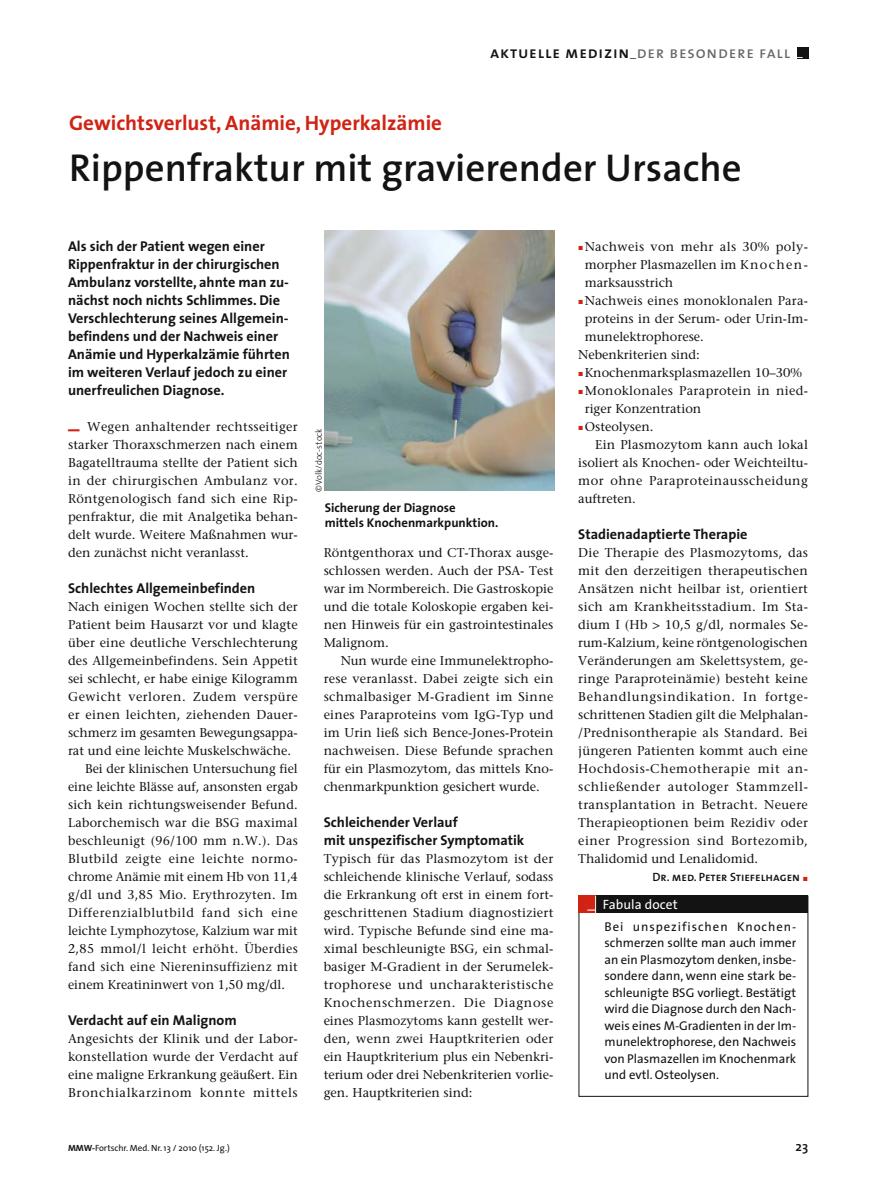
<style>
.page{position:relative;width:893px;height:1191px;background:#fff}
.page>*{position:absolute;margin:0;border:0;box-sizing:border-box;transform-origin:0 0}
.t1{font:600 39px "The Sans";color:#131313}
.t2{font:700 21px "The Sans";color:#d02314}
.t3{font:16.5px "The Sans Caps";letter-spacing:.05em;color:#676766}
.t4{font:700 14.25px/18px "The Sans";color:#131313}
.t5{font:13.5px "The Sans";letter-spacing:.005em;color:#fff}
.t6{font:600 13.5px "The Sans";color:#131313}
.t7{font:13.5px "The Sans";letter-spacing:.005em;color:#fff;scale:1.2 1}
.t8{font:12.75px/18px "Stone Serif";letter-spacing:.005em;color:#131313;text-align:justify}
.t9{font:12.75px/16.5px "The Sans";color:#131313;text-align:justify}
.t10{font:12.75px "Stone Serif";letter-spacing:.025em;color:#131313}
.t11{font:12.75px "Stone Serif";letter-spacing:.04em;color:#131313}
.t12{font:12.75px "Stone Serif";letter-spacing:.03em;color:#131313}
.t13{font:700 12.75px/15px "The Sans";color:#131313}
.t14{font:12.75px "Stone Serif";letter-spacing:.05em;color:#131313}
.t15{font:12.75px "Stone Serif";letter-spacing:.035em;color:#131313}
.t16{font:12px "The Sans Semi Bold Caps";color:#131313}
.t17{font:9px "The Sans";color:#131313}
.t18{font:300 9px "The Sans";color:#131313}
.s1{font-family:"The Sans Semi Bold Caps";color:#131313}
.s2{font-family:"The Sans";font-weight:900;color:#d02314}
.s3{font-family:"The Sans Semi Bold Expert";font-size:6px;color:#d02314}
.s4{font-weight:700}
</style>
<div class="page">
<img style="left:325px;top:231px;width:229px;height:259px">
<div style="left:578px;top:896px;width:230px;height:201px;border:1px solid #131313"></div>
<div style="left:578px;top:896px;width:17px;height:17px;background:#d02314"></div>
<div style="left:595px;top:896px;width:213px;height:17px;background:#131313"></div>
<svg style="left:595px;top:895px;width:1px;height:18px"></svg>
<div style="left:796px;top:47px;width:12px;height:12px;background:#131313"></div>
<p class="t3" style="left:490px;top:43px;width:314px"><span class="s1">aktuelle medizin</span><sub>–</sub>der besondere fall <sub>–</sub></p>
<h2 class="t2" style="left:69px;top:114px;width:374px">Gewichtsverlust, Anämie, Hyperkalzämie</h2>
<h1 class="t1" style="left:69px;top:153px;width:674px">Rippenfraktur mit gravierender Ursache</h1>
<p class="t4" style="left:68px;top:239px;width:223px">Als sich der Patient wegen einer Rippenfraktur in der chirurgischen Ambulanz vorstellte, ahnte man zu&shy;nächst noch nichts Schlimmes. Die Verschlechterung seines Allgemein&shy;befindens und der Nachweis einer Anämie und Hyperkalzämie führten im weiteren Verlauf jedoch zu einer unerfreulichen Diagnose.</p>
<p class="t8" style="left:68px;top:419px;width:231px"><span class="s2">–</span> Wegen anhaltender rechtsseitiger starker Thoraxschmerzen nach einem Bagatelltrauma stellte der Patient sich in der chirurgischen Ambulanz vor.<br>Röntgenologisch fand sich eine Rip&shy;penfraktur, die mit Analgetika behan&shy;delt wurde. Weitere Maßnahmen wur&shy;den zunächst nicht veranlasst.</p>
<p class="t4" style="left:68px;top:581px;width:189px">Schlechtes Allgemeinbefinden</p>
<p class="t8" style="left:68px;top:599px;width:231px">Nach einigen Wochen stellte sich der</p>
<p class="t8" style="left:68px;top:617px;width:231px">Patient beim Hausarzt vor und klagte</p>
<p class="t8" style="left:68px;top:635px;width:231px">über eine deutliche Verschlechterung</p>
<p class="t8" style="left:68px;top:653px;width:231px">des Allgemeinbefindens. Sein Appetit</p>
<p class="t8" style="left:68px;top:671px;width:231px">sei schlecht, er habe einige Kilogramm</p>
<p class="t11" style="left:68px;top:692px;width:231px">Gewicht verloren. Zudem verspüre</p>
<p class="t10" style="left:68px;top:710px;width:231px">er einen leichten, ziehenden Dauer-</p>
<p class="t8" style="left:68px;top:725px;width:231px">schmerz im gesamten Bewegungsappa-</p>
<p class="t8" style="left:68px;top:743px;width:224px">rat und eine leichte Muskelschwäche.</p>
<p class="t8" style="left:85px;top:761px;width:214px">Bei der klinischen Untersuchung fiel</p>
<p class="t8" style="left:68px;top:779px;width:231px">eine leichte Blässe auf, ansonsten ergab</p>
<p class="t8" style="left:68px;top:797px;width:231px">sich kein richtungsweisender Befund.</p>
<p class="t8" style="left:68px;top:815px;width:231px">Laborchemisch war die BSG maximal</p>
<p class="t8" style="left:68px;top:833px;width:231px">beschleunigt (96/100 mm n.W.). Das</p>
<p class="t11" style="left:68px;top:854px;width:231px">Blutbild zeigte eine leichte normo-</p>
<p class="t8" style="left:68px;top:869px;width:231px">chrome Anämie mit einem Hb von 11,4</p>
<p class="t10" style="left:68px;top:890px;width:231px">g/dl und 3,85 Mio. Erythrozyten. Im</p>
<p class="t14" style="left:68px;top:908px;width:231px">Differenzialblutbild fand sich eine</p>
<p class="t8" style="left:68px;top:923px;width:231px">leichte Lymphozytose, Kalzium war mit</p>
<p class="t12" style="left:68px;top:944px;width:231px">2,85 mmol/l leicht erhöht. Überdies</p>
<p class="t8" style="left:68px;top:959px;width:231px">fand sich eine Niereninsuffizienz mit</p>
<p class="t8" style="left:68px;top:977px;width:218px">einem Kreatininwert von 1,50 mg/dl.</p>
<p class="t4" style="left:68px;top:1013px;width:170px">Verdacht auf ein Malignom</p>
<p class="t8" style="left:68px;top:1031px;width:231px">Angesichts der Klinik und der Labor&shy;konstellation wurde der Verdacht auf eine maligne Erkrankung geäußert. Ein Bronchialkarzinom konnte mittels</p>
<p class="t18" style="left:313px;top:492px;width:65px;rotate:-90deg">©Volk/doc-stock</p>
<p class="t13" style="left:325px;top:502px;width:175px">Sicherung der Diagnose<br>mittels Knochenmarkpunktion.</p>
<p class="t8" style="left:323px;top:545px;width:231px">Röntgenthorax und CT-Thorax ausge&shy;schlossen werden. Auch der PSA- Test war im Normbereich. Die Gastroskopie und die totale Koloskopie ergaben kei&shy;nen Hinweis für ein gastrointestinales Malignom.</p>
<p class="t8" style="left:323px;top:653px;width:231px;text-indent:17px">Nun wurde eine Immunelektropho&shy;rese veranlasst. Dabei zeigte sich ein schmalbasiger M-Gradient im Sinne eines Paraproteins vom IgG-Typ und im Urin ließ sich Bence-Jones-Protein nachweisen. Diese Befunde sprachen für ein Plasmozytom, das mittels Kno&shy;chenmarkpunktion gesichert wurde.</p>
<p class="t4" style="left:323px;top:815px;width:202px">Schleichender Verlauf<br>mit unspezifischer Symptomatik</p>
<p class="t8" style="left:323px;top:851px;width:231px">Typisch für das Plasmozytom ist der schleichende klinische Verlauf, sodass die Erkrankung oft erst in einem fort&shy;geschrittenen Stadium diagnostiziert wird. Typische Befunde sind eine ma&shy;ximal beschleunigte BSG, ein schmal&shy;basiger M-Gradient in der Serumelek&shy;trophorese und uncharakteristische Knochenschmerzen. Die Diagnose eines Plasmozytoms kann gestellt wer&shy;den, wenn zwei Hauptkriterien oder ein Hauptkriterium plus ein Nebenkri&shy;terium oder drei Nebenkriterien vorlie&shy;gen. Hauptkriterien sind:</p>
<p class="t12" style="left:578px;top:242px;width:231px"><span class="s3">ó</span> Nachweis von mehr als 30% poly-</p>
<p class="t8" style="left:584px;top:257px;width:225px">morpher Plasmazellen im Knochen-</p>
<p class="t8" style="left:584px;top:275px;width:90px">marksausstrich</p>
<p class="t8" style="left:578px;top:293px;width:231px"><span class="s3">ó</span> Nachweis eines monoklonalen Para-</p>
<p class="t8" style="left:584px;top:311px;width:225px">proteins in der Serum- oder Urin-Im-</p>
<p class="t8" style="left:584px;top:329px;width:121px">munelektrophorese.</p>
<p class="t8" style="left:578px;top:347px;width:123px">Nebenkriterien sind:</p>
<p class="t8" style="left:578px;top:365px;width:225px"><span class="s3">ó</span> Knochenmarksplasmazellen 10–30%</p>
<p class="t10" style="left:578px;top:386px;width:231px"><span class="s3">ó</span> Monoklonales Paraprotein in nied-</p>
<p class="t8" style="left:584px;top:401px;width:118px">riger Konzentration</p>
<p class="t8" style="left:578px;top:419px;width:77px"><span class="s3">ó</span> Osteolysen.</p>
<p class="t8" style="left:595px;top:437px;width:214px">Ein Plasmozytom kann auch lokal</p>
<p class="t8" style="left:578px;top:455px;width:231px">isoliert als Knochen- oder Weichteiltu-</p>
<p class="t15" style="left:578px;top:476px;width:231px">mor ohne Paraproteinausscheidung</p>
<p class="t8" style="left:578px;top:491px;width:59px">auftreten.</p>
<p class="t4" style="left:578px;top:527px;width:171px">Stadienadaptierte Therapie</p>
<p class="t8" style="left:578px;top:545px;width:231px">Die Therapie des Plasmozytoms, das mit den derzeitigen therapeutischen Ansätzen nicht heilbar ist, orientiert sich am Krankheitsstadium. Im Sta&shy;dium I (Hb &gt; 10,5 g/dl, normales Se&shy;rum-Kalzium, keine röntgenologischen Veränderungen am Skelettsystem, ge&shy;ringe Paraproteinämie) besteht keine Behandlungsindikation. In fortge&shy;schrittenen Stadien gilt die Melphalan-/Prednisontherapie als Standard. Bei jüngeren Patienten kommt auch eine Hochdosis-Chemotherapie mit an&shy;schließender autologer Stammzell&shy;transplantation in Betracht. Neuere Therapieoptionen beim Rezidiv oder einer Progression sind Bortezomib, Thalidomid und Lenalidomid.</p>
<p class="t16" style="left:652px;top:870px;width:157px">Dr. med. Peter Stiefelhagen <span class="s3">ó</span></p>
<p class="t7" style="left:587px;top:904px;width:8px">–</p>
<p class="t9" style="left:604px;top:920px;width:193px">Bei unspezifischen Knochen&shy;schmerzen sollte man auch immer an ein Plasmozytom denken, insbe&shy;sondere dann, wenn eine stark be&shy;schleunigte BSG vorliegt. Bestätigt wird die Diagnose durch den Nach&shy;weis eines M-Gradienten in der Im&shy;munelektrophorese, den Nachweis von Plasmazellen im Knochenmark und evtl. Osteolysen.</p>
<p class="t5" style="left:602px;top:899px;width:76px">Fabula docet</p>
<p class="t17" style="left:68px;top:1145px;width:163px"><span class="s4">MMW-</span>Fortschr. Med. Nr. 13 / 2010 (152. Jg.)</p>
<p class="t6" style="left:795px;top:1142px;width:14px">23</p>
</div>
